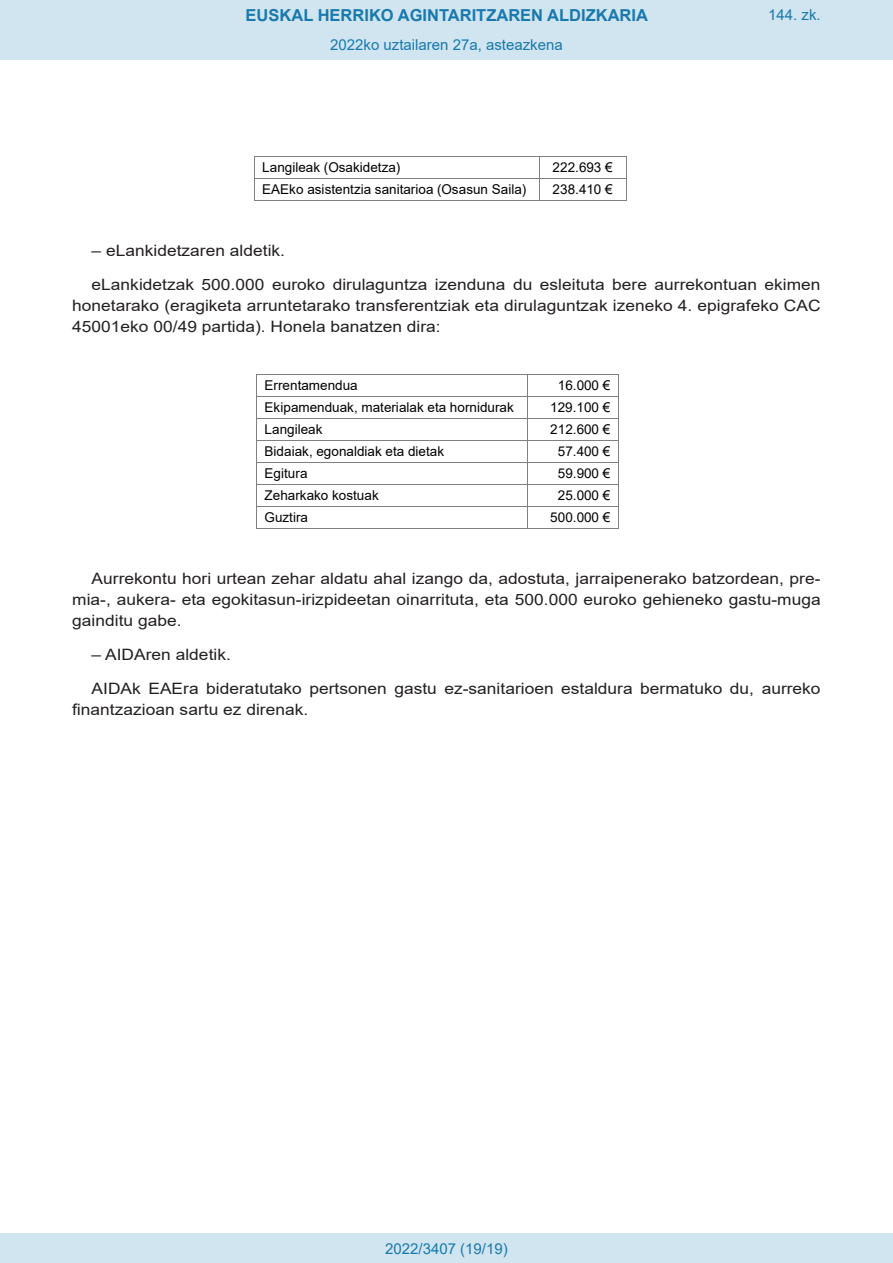
<style>
.page{position:relative;width:893px;height:1263px;background:#fff}
.page>*{position:absolute;margin:0;border:0;box-sizing:border-box;transform-origin:0 0}
.t1{font:700 16.5px "Arial";color:#1879ad}
.BOPVDetalle{font:15.6px/21px "Arial";color:#231f20;text-align:justify;scale:1.11 1}
.Paginacion_Centro{font:15px "Arial";color:#1879ad}
.t2{font:13.5px "Arial";letter-spacing:.005em;color:#000}
</style>
<div class="page">
<div style="left:0;top:0;width:893px;height:60px;background:#d0e5f0"></div>
<div style="left:0;top:1233px;width:893px;height:30px;background:#d0e5f0"></div>
<hr style="left:255px;top:156px;width:284px;height:1px;background:#808080">
<hr style="left:539px;top:156px;width:87px;height:1px;background:#808080">
<hr style="left:255px;top:178px;width:284px;height:1px;background:#808080">
<hr style="left:539px;top:178px;width:87px;height:1px;background:#808080">
<svg style="left:254px;top:156px;width:1px;height:45px"></svg>
<hr style="left:255px;top:200px;width:284px;height:1px;background:#808080">
<svg style="left:539px;top:157px;width:1px;height:43px"></svg>
<hr style="left:539px;top:200px;width:87px;height:1px;background:#808080">
<svg style="left:626px;top:156px;width:1px;height:45px"></svg>
<hr style="left:257px;top:374px;width:270px;height:1px;background:#808080">
<hr style="left:528px;top:374px;width:90px;height:1px;background:#808080">
<hr style="left:257px;top:396px;width:270px;height:1px;background:#808080">
<hr style="left:528px;top:396px;width:90px;height:1px;background:#808080">
<hr style="left:257px;top:418px;width:270px;height:1px;background:#808080">
<hr style="left:528px;top:418px;width:90px;height:1px;background:#808080">
<hr style="left:257px;top:440px;width:270px;height:1px;background:#808080">
<hr style="left:528px;top:440px;width:90px;height:1px;background:#808080">
<hr style="left:257px;top:462px;width:270px;height:1px;background:#808080">
<hr style="left:528px;top:462px;width:90px;height:1px;background:#808080">
<hr style="left:257px;top:484px;width:270px;height:1px;background:#808080">
<hr style="left:528px;top:484px;width:90px;height:1px;background:#808080">
<hr style="left:257px;top:506px;width:270px;height:1px;background:#808080">
<hr style="left:528px;top:506px;width:90px;height:1px;background:#808080">
<svg style="left:256px;top:374px;width:1px;height:155px"></svg>
<hr style="left:257px;top:528px;width:270px;height:1px;background:#808080">
<svg style="left:527px;top:374px;width:1px;height:155px"></svg>
<hr style="left:528px;top:528px;width:90px;height:1px;background:#808080">
<svg style="left:618px;top:374px;width:1px;height:155px"></svg>
<p class="t1" style="left:246px;top:3px;width:404px">EUSKAL HERRIKO AGINTARITZAREN ALDIZKARIA</p>
<p class="Paginacion_Centro" style="left:330px;top:35px;width:234px">2022ko uztailaren 27a, asteazkena</p>
<p class="t2" style="left:262px;top:158px;width:140px">Langileak (Osakidetza)</p>
<p class="t2" style="left:553px;top:158px;width:62px">222.693 €</p>
<p class="t2" style="left:262px;top:180px;width:266px">EAEko asistentzia sanitarioa (Osasun Saila)</p>
<p class="t2" style="left:553px;top:180px;width:62px">238.410 €</p>
<p class="Paginacion_Centro" style="left:768px;top:5px;width:54px">144. zk.</p>
<p class="BOPVDetalle" style="left:92px;top:240px;width:176px">– eLankidetzaren aldetik.</p>
<p class="BOPVDetalle" style="left:72px;top:274px;width:676px;text-indent:19px">eLankidetzak 500.000 euroko dirulaguntza izenduna du esleituta bere aurrekontuan ekimen honetarako (eragiketa arruntetarako transferentziak eta dirulaguntzak izeneko 4. epigrafeko CAC 45001eko 00/49 partida). Honela banatzen dira:</p>
<p class="t2" style="left:265px;top:376px;width:95px">Errentamendua</p>
<p class="t2" style="left:558px;top:376px;width:54px">16.000 €</p>
<p class="t2" style="left:265px;top:398px;width:251px">Ekipamenduak, materialak eta hornidurak</p>
<p class="t2" style="left:550px;top:398px;width:62px">129.100 €</p>
<p class="t2" style="left:265px;top:420px;width:59px">Langileak</p>
<p class="t2" style="left:550px;top:420px;width:62px">212.600 €</p>
<p class="t2" style="left:265px;top:442px;width:181px">Bidaiak, egonaldiak eta dietak</p>
<p class="t2" style="left:558px;top:442px;width:54px">57.400 €</p>
<p class="t2" style="left:265px;top:464px;width:44px">Egitura</p>
<p class="t2" style="left:558px;top:464px;width:54px">59.900 €</p>
<p class="t2" style="left:265px;top:486px;width:116px">Zeharkako kostuak</p>
<p class="t2" style="left:558px;top:486px;width:54px">25.000 €</p>
<p class="t2" style="left:265px;top:508px;width:45px">Guztira</p>
<p class="t2" style="left:550px;top:508px;width:62px">500.000 €</p>
<p class="BOPVDetalle" style="left:72px;top:568px;width:676px;text-indent:19px">Aurrekontu hori urtean zehar aldatu ahal izango da, adostuta, jarraipenerako batzordean, pre&shy;mia-, aukera- eta egokitasun-irizpideetan oinarrituta, eta 500.000 euroko gehieneko gastu-muga gainditu gabe.</p>
<p class="BOPVDetalle" style="left:92px;top:644px;width:127px">– AIDAren aldetik.</p>
<p class="BOPVDetalle" style="left:72px;top:678px;width:676px;text-indent:19px">AIDAk EAEra bideratutako pertsonen gastu ez-sanitarioen estaldura bermatuko du, aurreko finantzazioan sartu ez direnak.</p>
<p class="Paginacion_Centro" style="left:385px;top:1238px;width:124px">2022/3407 (19/19)</p>
</div>
